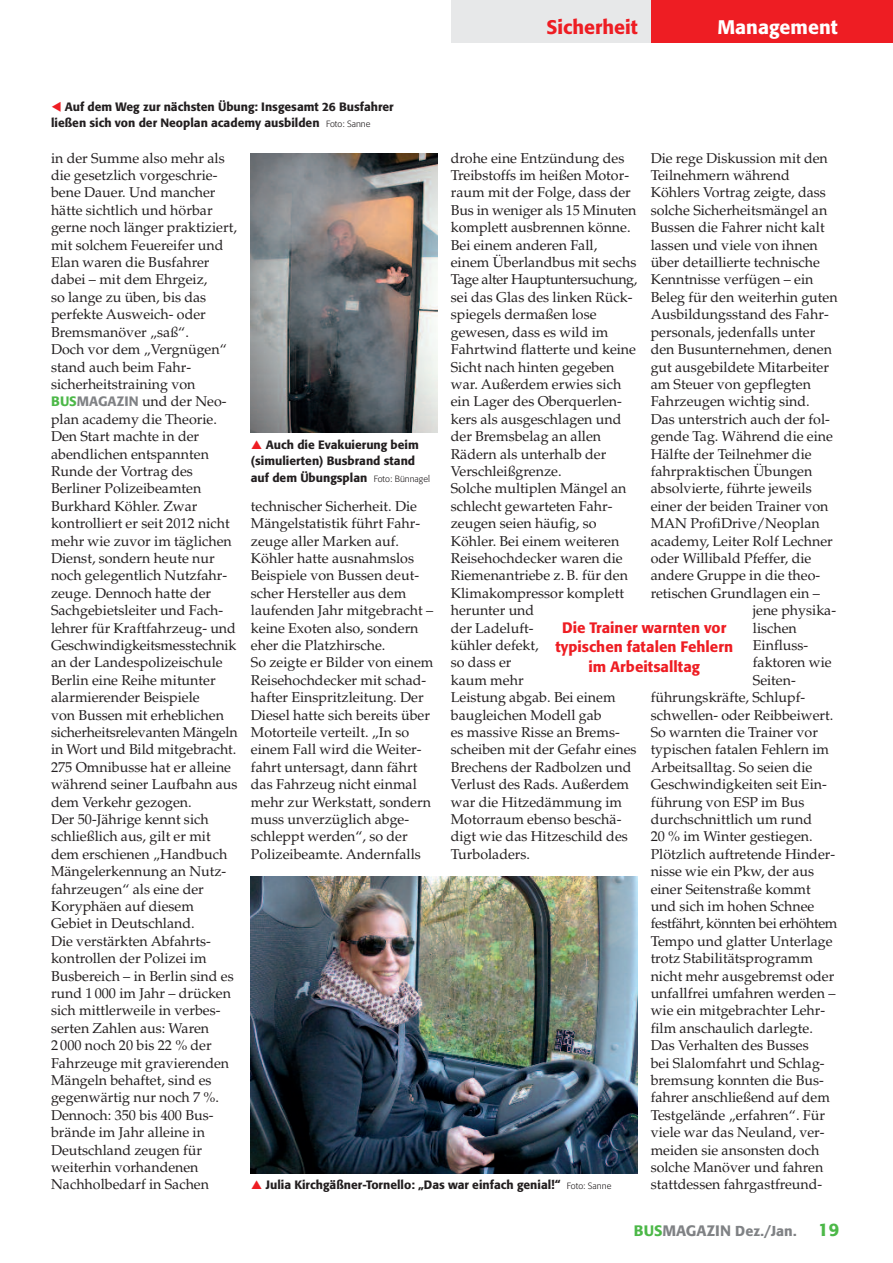
<style>
.page{position:relative;width:893px;height:1263px;background:#fff}
.page>*{position:absolute;margin:0;border:0;box-sizing:border-box;transform-origin:0 0}
.t1{font:500 19.5px "Formata BQ";color:#ee1d23}
.t2{font:500 19.5px "Formata BQ";color:#fff}
.t3{font:500 15px/19.5px "Formata BQ";color:#ee1d23;text-align:center}
.t4{font:14.25px/17.4px "Palatino";color:#231f20}
.t5{font:14.25px "Palatino";letter-spacing:-.025em;color:#231f20}
.t6{font:500 14.25px "Formata BQ";color:#808285}
.t7{font:500 12px/16.5px "Formata BQ";color:#231f20}
.s1{color:#ee1d23}
.s2{font-weight:300;font-size:9px}
.s3{font-family:"Formata BQ";font-weight:500;font-size:13.5px;color:#4cb848}
.s4{font-family:"Formata BQ";font-weight:500;font-size:13.5px;color:#808285}
.s5{font-size:15px;color:#4cb848}
.s6{font-size:15px}
.s7{font-size:18px;color:#4cb848}
</style>
<div class="page">
<div style="left:651px;top:0;width:242px;height:43px;background:#ee1d23"></div>
<div style="left:451px;top:0;width:200px;height:43px;background:#e7e8e9"></div>
<img style="left:251px;top:153px;width:187px;height:280px">
<img style="left:251px;top:877px;width:387px;height:296px">
<p class="t7" style="left:51px;top:99px;width:344px"><span class="s1">▼</span> Auf dem Weg zur nächsten Übung: Insgesamt 26 Busfahrer ließen sich von der Neoplan academy ausbilden <span class="s2">Foto: Sanne</span></p>
<h1 class="t1" style="left:546px;top:16px;width:93px">Sicherheit</h1>
<h1 class="t2" style="left:717px;top:16px;width:122px">Management</h1>
<p class="t4" style="left:51px;top:151px;width:188px">in der Summe also mehr als die gesetzlich vorgeschrie&shy;bene Dauer. Und mancher hätte sichtlich und hörbar gerne noch länger praktiziert, mit solchem Feuereifer und<br>Elan waren die Busfahrer dabei – mit dem Ehrgeiz,<br>so lange zu üben, bis das perfekte Ausweich- oder<br>Bremsmanöver „saß“.<br>Doch vor dem „Vergnügen“ stand auch beim Fahr&shy;sicherheitstraining von<br><span class="s3">BUS</span><span class="s4">MAGAZIN</span> und der Neo&shy;plan academy die Theorie.<br>Den Start machte in der abendlichen entspannten<br>Runde der Vortrag des<br>Berliner Polizeibeamten<br>Burkhard Köhler. Zwar kontrolliert er seit 2012 nicht mehr wie zuvor im täglichen<br>Dienst, sondern heute nur noch gelegentlich Nutzfahr&shy;zeuge. Dennoch hatte der<br>Sachgebietsleiter und Fach&shy;lehrer für Kraftfahrzeug- und<br>Geschwindigkeitsmesstechnik an der Landespolizeischule<br>Berlin eine Reihe mitunter alarmierender Beispiele<br>von Bussen mit erheblichen sicherheitsrelevanten Mängeln in Wort und Bild mitgebracht.<br>275 Omnibusse hat er alleine während seiner Laufbahn aus dem Verkehr gezogen.<br>Der 50-Jährige kennt sich schließlich aus, gilt er mit dem erschienen „Handbuch<br>Mängelerkennung an Nutz&shy;fahrzeugen“ als eine der<br>Koryphäen auf diesem<br>Gebiet in Deutschland.<br>Die verstärkten Abfahrts&shy;kontrollen der Polizei im<br>Busbereich – in Berlin sind es rund 1 000 im Jahr – drücken sich mittlerweile in verbes&shy;serten Zahlen aus: Waren<br>2 000 noch 20 bis 22 % der<br>Fahrzeuge mit gravierenden<br>Mängeln behaftet, sind es gegenwärtig nur noch 7 %.<br>Dennoch: 350 bis 400 Bus&shy;brände im Jahr alleine in<br>Deutschland zeugen für weiterhin vorhandenen<br>Nachholbedarf in Sachen</p>
<p class="t4" style="left:451px;top:151px;width:188px">drohe eine Entzündung des<br>Treibstoffs im heißen Motor&shy;raum mit der Folge, dass der<br>Bus in weniger als 15 Minuten komplett ausbrennen könne.<br>Bei einem anderen Fall, einem Überlandbus mit sechs<br>Tage alter Hauptuntersuchung, sei das Glas des linken Rück&shy;spiegels dermaßen lose gewesen, dass es wild im<br>Fahrtwind flatterte und keine<br>Sicht nach hinten gegeben war. Außerdem erwies sich ein Lager des Oberquerlen&shy;kers als ausgeschlagen und der Bremsbelag an allen<br>Rädern als unterhalb der<br>Verschleißgrenze.<br>Solche multiplen Mängel an schlecht gewarteten Fahr&shy;zeugen seien häufig, so<br>Köhler. Bei einem weiteren<br>Reisehochdecker waren die<br>Riemenantriebe z.B. für den<br>Klimakompressor komplett herunter und<br>der Ladeluft-<br>kühler defekt,<br>so dass er<br>kaum mehr<br>Leistung abgab. Bei einem baugleichen Modell gab<br>es massive Risse an Brems&shy;scheiben mit der Gefahr eines<br>Brechens der Radbolzen und<br>Verlust des Rads. Außerdem war die Hitzedämmung im<br>Motorraum ebenso beschä&shy;digt wie das Hitzeschild des<br>Turboladers.</p>
<p class="t4" style="left:651px;top:151px;width:179px">Die rege Diskussion mit den</p>
<p class="t4" style="left:651px;top:168px;width:141px">Teilnehmern während</p>
<p class="t4" style="left:651px;top:186px;width:177px">Köhlers Vortrag zeigte, dass</p>
<p class="t4" style="left:651px;top:203px;width:178px">solche Sicherheitsmängel an</p>
<p class="t4" style="left:651px;top:220px;width:175px">Bussen die Fahrer nicht kalt</p>
<p class="t4" style="left:651px;top:238px;width:169px">lassen und viele von ihnen</p>
<p class="t4" style="left:651px;top:255px;width:171px">über detaillierte technische</p>
<p class="t4" style="left:651px;top:273px;width:164px">Kenntnisse verfügen – ein</p>
<p class="t4" style="left:651px;top:290px;width:188px">Beleg für den weiterhin guten</p>
<p class="t4" style="left:651px;top:307px;width:180px">Ausbildungsstand des Fahr-</p>
<p class="t4" style="left:651px;top:325px;width:166px">personals, jedenfalls unter</p>
<p class="t4" style="left:651px;top:342px;width:183px">den Busunternehmen, denen</p>
<p class="t4" style="left:651px;top:360px;width:180px">gut ausgebildete Mitarbeiter</p>
<p class="t4" style="left:651px;top:377px;width:162px">am Steuer von gepflegten</p>
<p class="t4" style="left:651px;top:394px;width:161px">Fahrzeugen wichtig sind.</p>
<p class="t4" style="left:651px;top:412px;width:181px">Das unterstrich auch der fol-</p>
<p class="t4" style="left:651px;top:429px;width:184px">gende Tag. Während die eine</p>
<p class="t4" style="left:651px;top:447px;width:162px">Hälfte der Teilnehmer die</p>
<p class="t4" style="left:651px;top:464px;width:163px">fahrpraktischen Übungen</p>
<p class="t4" style="left:651px;top:481px;width:163px">absolvierte, führte jeweils</p>
<p class="t4" style="left:651px;top:499px;width:179px">einer der beiden Trainer von</p>
<p class="t4" style="left:651px;top:516px;width:171px">MAN ProfiDrive/Neoplan</p>
<p class="t4" style="left:651px;top:534px;width:184px">academy, Leiter Rolf Lechner</p>
<p class="t4" style="left:651px;top:551px;width:162px">oder Willibald Pfeffer, die</p>
<p class="t4" style="left:651px;top:568px;width:171px">andere Gruppe in die theo-</p>
<p class="t4" style="left:651px;top:586px;width:171px">retischen Grundlagen ein –</p>
<p class="t4" style="left:753px;top:603px;width:85px">jene physika-</p>
<p class="t4" style="left:753px;top:621px;width:46px">lischen</p>
<p class="t4" style="left:753px;top:638px;width:57px">Einfluss-</p>
<p class="t4" style="left:753px;top:655px;width:80px">faktoren wie</p>
<p class="t4" style="left:753px;top:673px;width:44px">Seiten-</p>
<p class="t4" style="left:651px;top:690px;width:156px">führungskräfte, Schlupf-</p>
<p class="t4" style="left:651px;top:708px;width:184px">schwellen- oder Reibbeiwert.</p>
<p class="t4" style="left:651px;top:725px;width:169px">So warnten die Trainer vor</p>
<p class="t4" style="left:651px;top:742px;width:180px">typischen fatalen Fehlern im</p>
<p class="t4" style="left:651px;top:760px;width:163px">Arbeitsalltag. So seien die</p>
<p class="t4" style="left:651px;top:777px;width:178px">Geschwindigkeiten seit Ein-</p>
<p class="t4" style="left:651px;top:795px;width:155px">führung von ESP im Bus</p>
<p class="t4" style="left:651px;top:812px;width:163px">durchschnittlich um rund</p>
<p class="t4" style="left:651px;top:829px;width:164px">20 % im Winter gestiegen.</p>
<p class="t4" style="left:651px;top:847px;width:186px">Plötzlich auftretende Hinder-</p>
<p class="t4" style="left:651px;top:864px;width:165px">nisse wie ein Pkw, der aus</p>
<p class="t4" style="left:651px;top:882px;width:162px">einer Seitenstraße kommt</p>
<p class="t4" style="left:651px;top:899px;width:165px">und sich im hohen Schnee</p>
<p class="t5" style="left:651px;top:918px;width:188px">festfährt, könnten bei erhöhtem</p>
<p class="t4" style="left:651px;top:934px;width:183px">Tempo und glatter Unterlage</p>
<p class="t4" style="left:651px;top:951px;width:164px">trotz Stabilitätsprogramm</p>
<p class="t4" style="left:651px;top:969px;width:185px">nicht mehr ausgebremst oder</p>
<p class="t4" style="left:651px;top:986px;width:186px">unfallfrei umfahren werden –</p>
<p class="t4" style="left:651px;top:1003px;width:176px">wie ein mitgebrachter Lehr-</p>
<p class="t4" style="left:651px;top:1021px;width:164px">film anschaulich darlegte.</p>
<p class="t4" style="left:651px;top:1038px;width:160px">Das Verhalten des Busses</p>
<p class="t4" style="left:651px;top:1056px;width:175px">bei Slalomfahrt und Schlag-</p>
<p class="t4" style="left:651px;top:1073px;width:175px">bremsung konnten die Bus-</p>
<p class="t4" style="left:651px;top:1090px;width:181px">fahrer anschließend auf dem</p>
<p class="t4" style="left:651px;top:1108px;width:176px">Testgelände „erfahren“. Für</p>
<p class="t4" style="left:651px;top:1125px;width:175px">viele war das Neuland, ver-</p>
<p class="t4" style="left:651px;top:1143px;width:170px">meiden sie ansonsten doch</p>
<p class="t4" style="left:651px;top:1160px;width:174px">solche Manöver und fahren</p>
<p class="t4" style="left:651px;top:1177px;width:173px">stattdessen fahrgastfreund-</p>
<p class="t6" style="left:634px;top:1223px;width:207px"><span class="s5">BUS</span><span class="s6">MAGAZIN</span> Dez./Jan. <span class="s7">19</span></p>
<p class="t7" style="left:251px;top:436px;width:181px;text-indent:15px">Auch die Evakuierung beim (simulierten) Busbrand stand auf dem Übungsplan <span class="s2">Foto: Bünnagel</span></p>
<p class="t4" style="left:251px;top:499px;width:184px">technischer Sicherheit. Die<br>Mängelstatistik führt Fahr&shy;zeuge aller Marken auf.<br>Köhler hatte ausnahmslos<br>Beispiele von Bussen deut&shy;scher Hersteller aus dem laufenden Jahr mitgebracht – keine Exoten also, sondern eher die Platzhirsche.<br>So zeigte er Bilder von einem<br>Reisehochdecker mit schad&shy;hafter Einspritzleitung. Der<br>Diesel hatte sich bereits über<br>Motorteile verteilt. „In so einem Fall wird die Weiter&shy;fahrt untersagt, dann fährt das Fahrzeug nicht einmal mehr zur Werkstatt, sondern muss unverzüglich abge&shy;schleppt werden“, so der<br>Polizeibeamte. Andernfalls</p>
<p class="t3" style="left:555px;top:618px;width:179px">Die Trainer warnten vor typischen fatalen Fehlern im Arbeitsalltag</p>
<p class="t7" style="left:266px;top:1177px;width:347px">Julia Kirchgäßner-Tornello: „Das war einfach genial!“ <span class="s2">Foto: Sanne</span></p>
</div>
